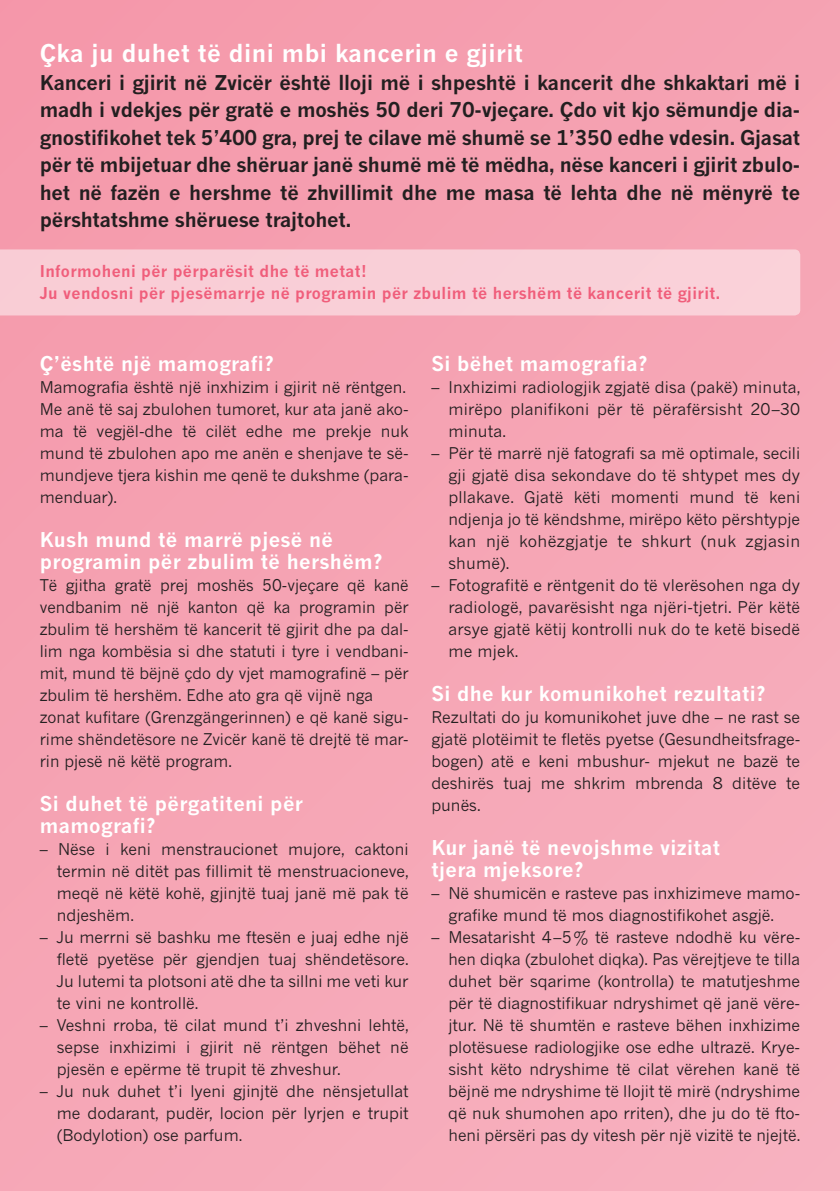
<style>
.page{position:relative;width:840px;height:1191px;background:#fff}
.page>*{position:absolute;margin:0;border:0;box-sizing:border-box;transform-origin:0 0}
.t1{font:700 24px "News Gothic Tur";letter-spacing:.02em;color:#fff}
.t2{font:700 20px/27.6px "News Gothic Tur";letter-spacing:-.01em;color:#231f20;text-align:justify}
.t3{font:700 20px/22px "News Gothic Tur";letter-spacing:.02em;color:#fff}
.t4{font:16px/22px "News Gothic Tur";color:#231f20;text-align:justify}
.t5{font:700 16px/22px "News Gothic Tur";letter-spacing:.025em;color:#f05e7b}
</style>
<div class="page">
<div style="left:0;top:0;width:839px;height:1191px;background:#f6a6b5"></div>
<div style="left:0;top:249px;width:799px;height:66px;background:#f9cfd7"></div>
<h1 class="t1" style="left:40px;top:38px;width:484px">Çka ju duhet të dini mbi kancerin e gjirit</h1>
<p class="t2" style="left:40px;top:68px;width:761px">Kanceri i gjirit në Zvicër është lloji më i shpeshtë i kancerit dhe shkaktari më i madh i vdekjes për gratë e moshës 50 deri 70-vjeçare. Çdo vit kjo sëmundje dia&shy;gnostifikohet tek 5’400 gra, prej te cilave më shumë se 1’350 edhe vdesin. Gjasat për të mbijetuar dhe shëruar janë shumë më të mëdha, nëse kanceri i gjirit zbulo&shy;het në fazën e hershme të zhvillimit dhe me masa të lehta dhe në mënyrë te përshtatshme shëruese trajtohet.</p>
<p class="t5" style="left:40px;top:259px;width:681px">Informoheni për përparësit dhe të metat!<br>Ju vendosni për pjesëmarrje në programin për zbulim të hershëm të kancerit të gjirit.</p>
<p class="t3" style="left:40px;top:351px;width:235px">Ç’është një mamografi?</p>
<p class="t4" style="left:40px;top:375px;width:370px;text-align:left">Mamografia është një inxhizim i gjirit në rëntgen.<br>Me anë të saj zbulohen tumoret, kur ata janë ako&shy;ma të vegjël-dhe të cilët edhe me prekje nuk mund të zbulohen apo me anën e shenjave te së&shy;mundjeve tjera kishin me qenë te dukshme (para&shy;menduar).</p>
<p class="t3" style="left:40px;top:527px;width:344px">Kush mund të marrë pjesë në programin për zbulim të hershëm?</p>
<p class="t4" style="left:40px;top:573px;width:370px;text-align:left">Të gjitha gratë prej moshës 50-vjeçare që kanë vendbanim në një kanton që ka programin për zbulim të hershëm të kancerit të gjirit dhe pa dal&shy;lim nga kombësia si dhe statuti i tyre i vendbani&shy;mit, mund të bëjnë çdo dy vjet mamografinë – për zbulim të hershëm. Edhe ato gra që vijnë nga zonat kufitare (Grenzgängerinnen) e që kanë sigu&shy;rime shëndetësore ne Zvicër kanë të drejtë të mar&shy;rin pjesë në këtë program.</p>
<p class="t3" style="left:40px;top:791px;width:264px">Si duhet të përgatiteni për mamografi?</p>
<p class="t4" style="left:57px;top:837px;width:353px;text-indent:-17px">– Nëse i keni menstraucionet mujore, caktoni termin në ditët pas fillimit të menstruacioneve, meqë në këtë kohë, gjinjtë tuaj janë më pak të ndjeshëm.</p>
<p class="t4" style="left:57px;top:925px;width:353px;text-indent:-17px">– Ju merrni së bashku me ftesën e juaj edhe një fletë pyetëse për gjendjen tuaj shëndetësore.<br>Ju lutemi ta plotsoni atë dhe ta sillni me veti kur te vini ne kontrollë.</p>
<p class="t4" style="left:57px;top:1013px;width:353px;text-indent:-17px">– Veshni rroba, të cilat mund t’i zhveshni lehtë, sepse inxhizimi i gjirit në rëntgen bëhet në pjesën e epërme të trupit të zhveshur.</p>
<p class="t4" style="left:57px;top:1079px;width:353px;text-indent:-17px">– Ju nuk duhet t’i lyeni gjinjtë dhe nënsjetullat me dodarant, pudër, locion për lyrjen e trupit (Bodylotion) ose parfum.</p>
<p class="t3" style="left:431px;top:351px;width:217px">Si bëhet mamografia?</p>
<p class="t4" style="left:448px;top:375px;width:353px;text-indent:-17px">– Inxhizimi radiologjik zgjatë disa (pakë) minuta, mirëpo planifikoni për të përafërsisht 20–30 minuta.</p>
<p class="t4" style="left:448px;top:441px;width:353px;text-indent:-17px">– Për të marrë një fatografi sa më optimale, secili gji gjatë disa sekondave do të shtypet mes dy pllakave. Gjatë këti momenti mund të keni ndjenja jo të këndshme, mirëpo këto përshtypje kan një kohëzgjatje te shkurt (nuk zgjasin shumë).</p>
<p class="t4" style="left:448px;top:573px;width:353px;text-indent:-17px">– Fotografitë e rëntgenit do të vlerësohen nga dy radiologë, pavarësisht nga njëri-tjetri. Për këtë arsye gjatë këtij kontrolli nuk do te ketë bisedë me mjek.</p>
<p class="t3" style="left:431px;top:681px;width:335px">Si dhe kur komunikohet rezultati?</p>
<p class="t4" style="left:431px;top:705px;width:370px">Rezultati do ju komunikohet juve dhe – ne rast se gjatë plotëimit te fletës pyetse (Gesundheitsfrage&shy;bogen) atë e keni mbushur- mjekut ne bazë te deshirës tuaj me shkrim mbrenda 8 ditëve te punës.</p>
<p class="t3" style="left:431px;top:835px;width:290px">Kur janë të nevojshme vizitat tjera mjeksore?</p>
<p class="t4" style="left:431px;top:881px;width:370px;text-align:center">– Në shumicën e rasteve pas inxhizimeve mamo&shy;grafike mund të mos diagnostifikohet asgjë.</p>
<p class="t4" style="left:448px;top:925px;width:353px;text-indent:-17px">– Mesatarisht 4–5% të rasteve ndodhë ku vëre&shy;hen diqka (zbulohet diqka). Pas vërejtjeve te tilla duhet bër sqarime (kontrolla) te matutjeshme për të diagnostifikuar ndryshimet që janë vëre&shy;jtur. Në të shumtën e rasteve bëhen inxhizime plotësuese radiologjike ose edhe ultrazë. Krye&shy;sisht këto ndryshime të cilat vërehen kanë të bëjnë me ndryshime të llojit të mirë (ndryshime që nuk shumohen apo rriten), dhe ju do të fto&shy;heni përsëri pas dy vitesh për një vizitë te njejtë.</p>
</div>
